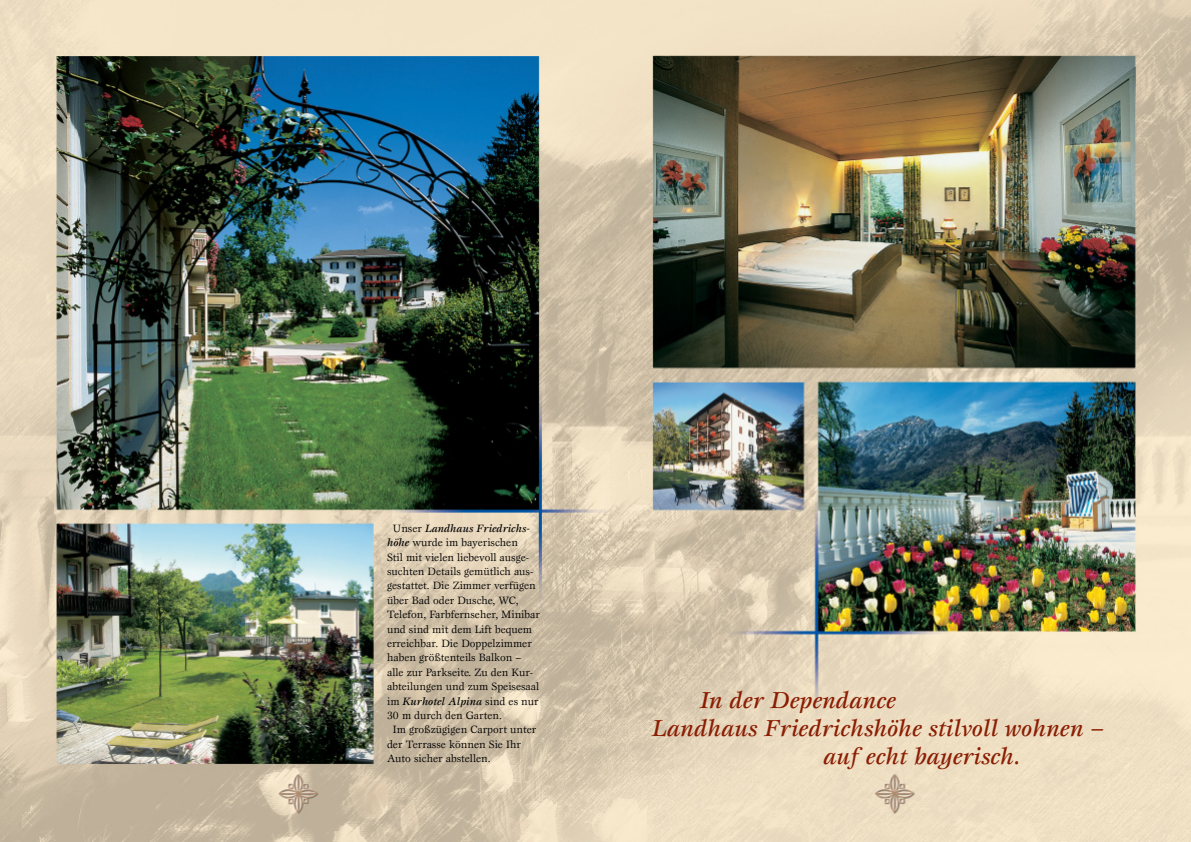
<style>
.page{position:relative;width:1191px;height:842px;background:#fff}
.page>*{position:absolute;margin:0;border:0;box-sizing:border-box;transform-origin:0 0}
.t1{font:italic 500 24px "Esprit";color:#8a1e03}
.t2{font:11px "Esprit";color:#000}
.t3{font:italic 500 11px "Esprit";color:#000}
.s1{font-weight:400;font-style:normal}
.s2{font-weight:500;font-style:italic}
</style>
<div class="page">
<img style="left:0;top:0;width:1191px;height:842px">
<p class="t3" style="left:393px;top:524px;width:138px"><span class="s1">Unser</span> Landhaus Friedrichs-</p>
<p class="t2" style="left:387px;top:538px;width:132px"><span class="s2">höhe</span> wurde im bayerischen</p>
<p class="t2" style="left:387px;top:552px;width:144px">Stil mit vielen liebevoll ausge-</p>
<p class="t2" style="left:387px;top:567px;width:148px">suchten Details gemütlich aus-</p>
<p class="t2" style="left:387px;top:581px;width:150px">gestattet. Die Zimmer verfügen</p>
<p class="t2" style="left:387px;top:596px;width:133px">über Bad oder Dusche, WC,</p>
<p class="t2" style="left:387px;top:610px;width:154px">Telefon, Farbfernseher, Minibar</p>
<p class="t2" style="left:387px;top:624px;width:146px">und sind mit dem Lift bequem</p>
<p class="t2" style="left:387px;top:639px;width:146px">erreichbar. Die Doppelzimmer</p>
<p class="t2" style="left:387px;top:653px;width:136px">haben größtenteils Balkon –</p>
<p class="t2" style="left:387px;top:668px;width:148px">alle zur Parkseite. Zu den Kur-</p>
<p class="t2" style="left:387px;top:682px;width:154px">abteilungen und zum Speisesaal</p>
<p class="t3" style="left:387px;top:696px;width:153px"><span class="s1">im</span> Kurhotel Alpina <span class="s1">sind es nur</span></p>
<p class="t2" style="left:387px;top:711px;width:116px">30 m durch den Garten.</p>
<p class="t2" style="left:393px;top:725px;width:145px">Im großzügigen Carport unter</p>
<p class="t2" style="left:387px;top:740px;width:135px">der Terrasse können Sie Ihr</p>
<p class="t2" style="left:387px;top:754px;width:105px">Auto sicher abstellen.</p>
<h1 class="t1" style="left:700px;top:691px;width:197px">In der Dependance</h1>
<h1 class="t1" style="left:652px;top:719px;width:453px">Landhaus Friedrichshöhe stilvoll wohnen –</h1>
<h1 class="t1" style="left:823px;top:747px;width:199px">auf echt bayerisch.</h1>
</div>
